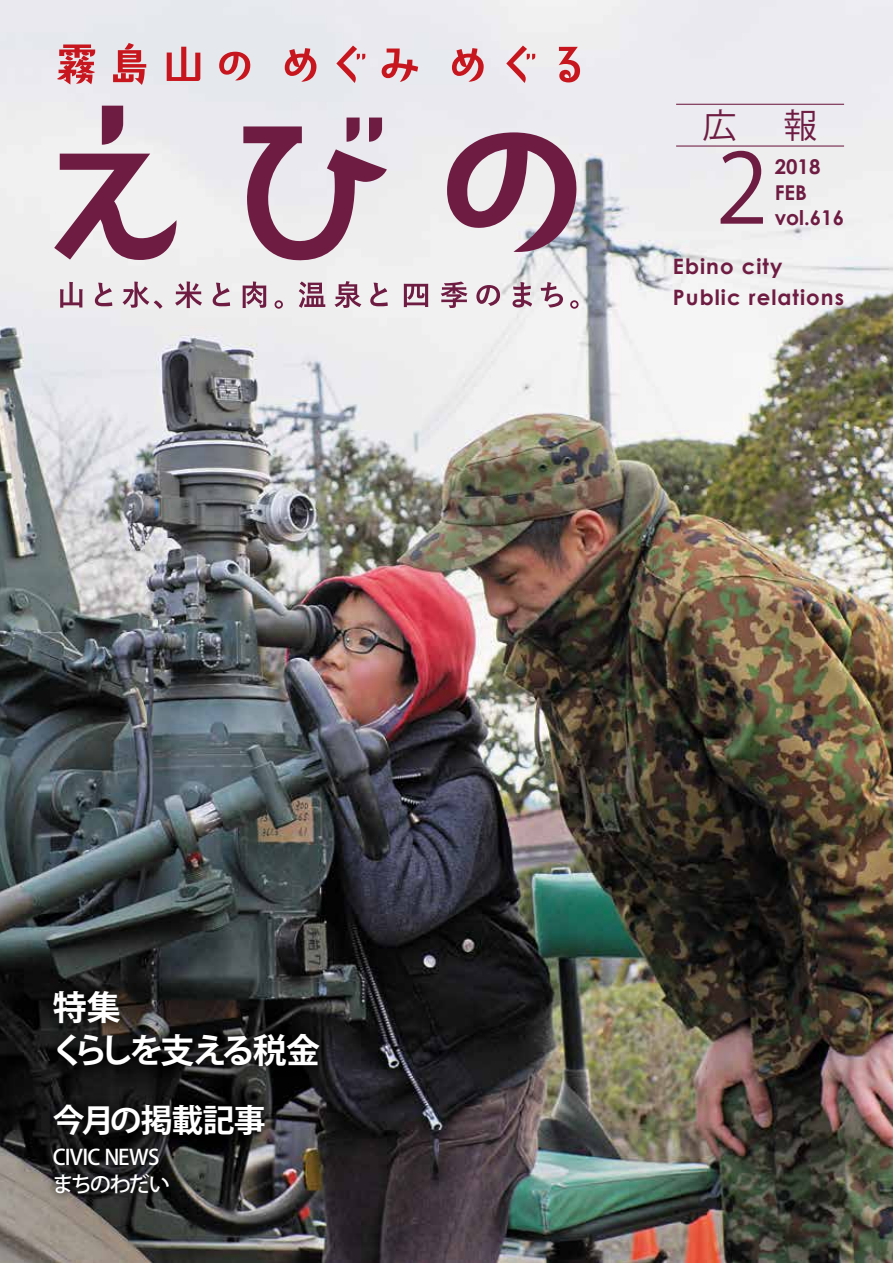
<style>
.page{position:relative;width:893px;height:1263px;background:#fff}
.page>*{position:absolute;margin:0;border:0;box-sizing:border-box;transform-origin:0 0}
.t1{font:95.7px "Koz Go Pro";color:#6f1c43}
.t2{font:700 34.05px/43px "Koz Go Pro";letter-spacing:-.09em;color:#fff}
.t3{font:34.05px "Koz Go Pro";color:#6f1c43}
.t4{font:700 31.95px "Koz Go Pro";letter-spacing:-.035em;color:#fff}
.t5{font:700 21.3px/30.9px "Century Gothic";letter-spacing:.05em;color:#6f1c43}
.t6{font:500 21.3px/26.5px "Koz Go Pro";letter-spacing:-.05em;color:#fff}
.t7{font:700 20.4px "Century Gothic";color:#6f1c43}
</style>
<div class="page">
<img style="left:0;top:0;width:893px;height:1263px">
<hr style="left:676px;top:104px;width:168px;height:1px;background:#6f1c43">
<hr style="left:676px;top:145px;width:168px;height:2px;background:#6f1c43">
<svg style="left:42px;top:1093px;width:233px;height:111px;background:#222221"></svg>
<svg style="left:54px;top:106px;width:123px;height:154px"></svg>
<svg style="left:243px;top:118px;width:144px;height:143px;background:#bfa1b1"></svg>
<svg style="left:447px;top:132px;width:130px;height:120px"></svg>
<svg style="left:57px;top:44px;width:38px;height:41px;background:#d6747b"></svg>
<svg style="left:113px;top:43px;width:33px;height:42px"></svg>
<svg style="left:167px;top:47px;width:33px;height:34px"></svg>
<svg style="left:219px;top:52px;width:31px;height:28px"></svg>
<svg style="left:285px;top:48px;width:31px;height:34px"></svg>
<svg style="left:336px;top:46px;width:29px;height:37px"></svg>
<svg style="left:382px;top:49px;width:36px;height:33px"></svg>
<svg style="left:452px;top:48px;width:32px;height:34px"></svg>
<svg style="left:506px;top:46px;width:29px;height:37px"></svg>
<svg style="left:559px;top:47px;width:21px;height:36px"></svg>
<svg style="left:60px;top:282px;width:23px;height:26px"></svg>
<svg style="left:95px;top:283px;width:17px;height:23px"></svg>
<svg style="left:123px;top:282px;width:39px;height:27px"></svg>
<svg style="left:175px;top:281px;width:27px;height:27px"></svg>
<svg style="left:213px;top:283px;width:17px;height:23px"></svg>
<svg style="left:243px;top:281px;width:23px;height:27px"></svg>
<svg style="left:275px;top:300px;width:8px;height:9px"></svg>
<svg style="left:299px;top:281px;width:26px;height:27px"></svg>
<svg style="left:334px;top:281px;width:27px;height:27px"></svg>
<svg style="left:370px;top:283px;width:18px;height:23px"></svg>
<svg style="left:404px;top:284px;width:24px;height:23px"></svg>
<svg style="left:441px;top:281px;width:26px;height:27px"></svg>
<svg style="left:476px;top:285px;width:24px;height:21px"></svg>
<svg style="left:512px;top:282px;width:20px;height:25px"></svg>
<svg style="left:541px;top:282px;width:22px;height:25px"></svg>
<svg style="left:570px;top:300px;width:9px;height:9px"></svg>
<svg style="left:43px;top:979px;width:287px;height:98px;background:#1a1919"></svg>
<h2 class="t2" style="left:51px;top:988px;width:270px">特集<br>くらしを支える税金</h2>
<h3 class="t4" style="left:53px;top:1099px;width:214px">今月の掲載記事</h3>
<p class="t6" style="left:52px;top:1145px;width:119px">CIVIC NEWSまちのわだい</p>
<h2 class="t3" style="left:702px;top:104px;width:116px">広　報</h2>
<h1 class="t1" style="left:716px;top:127px;width:54px">2</h1>
<p class="t7" style="left:775px;top:151px;width:47px">2018</p>
<p class="t7" style="left:775px;top:202px;width:71px">vol.616</p>
<p class="t7" style="left:775px;top:177px;width:34px">FEB</p>
<p class="t5" style="left:673px;top:250px;width:173px">Ebino city<br>Public relations</p>
</div>
